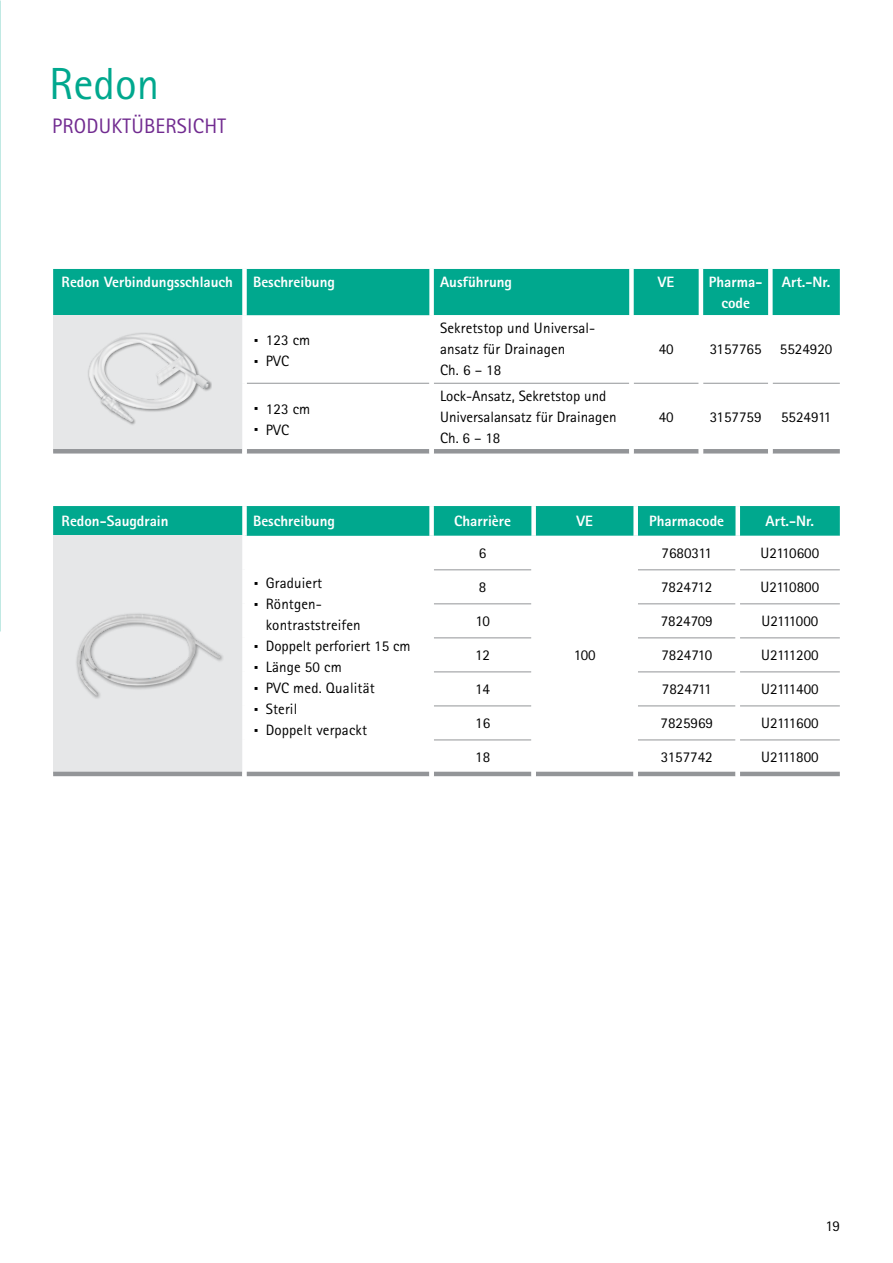
<style>
.page{position:relative;width:893px;height:1263px;background:#fff}
.page>*{position:absolute;margin:0;border:0;box-sizing:border-box;transform-origin:0 0}
.t1{font:45px "Rotis Sans Serif Pro";color:#00a88e}
.t2{font:21px "Rotis Sans Serif Pro";letter-spacing:.01em;color:#712b90}
.t3{font:15px/21px "Rotis Sans Serif Pro";color:#000}
.t4{font:800 15px/21px "Rotis Sans Serif Pro";color:#fff;text-align:center}
.t5{font:15px "Rotis Sans Serif Pro";letter-spacing:-.035em;color:#000}
.s1{font-size:30px}
</style>
<div class="page">
<div style="left:53px;top:269px;width:787px;height:46px;background:#00a88e"></div>
<div style="left:53px;top:315px;width:191px;height:136px;background:#e6e7e8"></div>
<svg style="left:434px;top:315px;width:406px;height:68px"></svg>
<hr style="left:247px;top:449px;width:182px;height:4px;background:#939598">
<hr style="left:434px;top:449px;width:195px;height:4px;background:#939598">
<hr style="left:634px;top:449px;width:65px;height:4px;background:#939598">
<hr style="left:703px;top:449px;width:65px;height:4px;background:#939598">
<hr style="left:773px;top:449px;width:67px;height:4px;background:#939598">
<hr style="left:53px;top:449px;width:189px;height:4px;background:#939598">
<hr style="left:247px;top:383px;width:182px;height:1px;background:#939598">
<hr style="left:434px;top:383px;width:195px;height:1px;background:#939598">
<hr style="left:634px;top:383px;width:65px;height:1px;background:#939598">
<hr style="left:703px;top:383px;width:65px;height:1px;background:#939598">
<hr style="left:773px;top:383px;width:67px;height:1px;background:#939598">
<div style="left:242px;top:269px;width:5px;height:46px;background:#fff"></div>
<div style="left:429px;top:269px;width:5px;height:46px;background:#fff"></div>
<div style="left:629px;top:269px;width:5px;height:46px;background:#fff"></div>
<hr style="left:699px;top:269px;width:4px;height:46px;background:#fff">
<div style="left:768px;top:269px;width:5px;height:46px;background:#fff"></div>
<div style="left:242px;top:315px;width:5px;height:68px;background:#fff"></div>
<div style="left:629px;top:315px;width:5px;height:68px;background:#fff"></div>
<hr style="left:699px;top:315px;width:4px;height:68px;background:#fff">
<div style="left:768px;top:315px;width:5px;height:68px;background:#fff"></div>
<div style="left:242px;top:383px;width:5px;height:70px;background:#fff"></div>
<img style="left:89px;top:333px;width:121px;height:89px">
<svg style="left:53px;top:506px;width:787px;height:30px;background:#04a98f"></svg>
<div style="left:53px;top:536px;width:191px;height:238px;background:#e6e7e8"></div>
<svg style="left:434px;top:570px;width:406px;height:202px"></svg>
<hr style="left:53px;top:772px;width:189px;height:4px;background:#939598">
<div style="left:242px;top:506px;width:5px;height:30px;background:#fff"></div>
<div style="left:429px;top:506px;width:5px;height:30px;background:#fff"></div>
<div style="left:531px;top:506px;width:5px;height:30px;background:#fff"></div>
<div style="left:633px;top:506px;width:5px;height:30px;background:#fff"></div>
<div style="left:735px;top:506px;width:5px;height:30px;background:#fff"></div>
<hr style="left:434px;top:772px;width:97px;height:4px;background:#939598">
<hr style="left:638px;top:772px;width:97px;height:4px;background:#939598">
<hr style="left:740px;top:772px;width:100px;height:4px;background:#939598">
<div style="left:242px;top:536px;width:5px;height:34px;background:#fff"></div>
<div style="left:242px;top:570px;width:5px;height:34px;background:#fff"></div>
<div style="left:242px;top:604px;width:5px;height:34px;background:#fff"></div>
<div style="left:242px;top:638px;width:5px;height:34px;background:#fff"></div>
<div style="left:242px;top:672px;width:5px;height:34px;background:#fff"></div>
<div style="left:242px;top:706px;width:5px;height:34px;background:#fff"></div>
<div style="left:242px;top:740px;width:5px;height:36px;background:#fff"></div>
<hr style="left:434px;top:569px;width:97px;height:1px;background:#939598">
<hr style="left:638px;top:569px;width:97px;height:1px;background:#939598">
<hr style="left:740px;top:569px;width:100px;height:1px;background:#939598">
<hr style="left:434px;top:603px;width:97px;height:1px;background:#939598">
<hr style="left:638px;top:603px;width:97px;height:1px;background:#939598">
<hr style="left:740px;top:603px;width:100px;height:1px;background:#939598">
<hr style="left:434px;top:637px;width:97px;height:1px;background:#939598">
<hr style="left:638px;top:637px;width:97px;height:1px;background:#939598">
<hr style="left:740px;top:637px;width:100px;height:1px;background:#939598">
<hr style="left:434px;top:671px;width:97px;height:1px;background:#939598">
<hr style="left:638px;top:671px;width:97px;height:1px;background:#939598">
<hr style="left:740px;top:671px;width:100px;height:1px;background:#939598">
<hr style="left:434px;top:705px;width:97px;height:1px;background:#939598">
<hr style="left:638px;top:705px;width:97px;height:1px;background:#939598">
<hr style="left:740px;top:705px;width:100px;height:1px;background:#939598">
<hr style="left:434px;top:739px;width:97px;height:1px;background:#939598">
<hr style="left:638px;top:739px;width:97px;height:1px;background:#939598">
<hr style="left:740px;top:739px;width:100px;height:1px;background:#939598">
<hr style="left:536px;top:772px;width:97px;height:4px;background:#939598">
<div style="left:633px;top:570px;width:5px;height:34px;background:#fff"></div>
<div style="left:735px;top:570px;width:5px;height:34px;background:#fff"></div>
<div style="left:633px;top:604px;width:5px;height:34px;background:#fff"></div>
<div style="left:735px;top:604px;width:5px;height:34px;background:#fff"></div>
<div style="left:633px;top:638px;width:5px;height:34px;background:#fff"></div>
<div style="left:735px;top:638px;width:5px;height:34px;background:#fff"></div>
<div style="left:633px;top:672px;width:5px;height:34px;background:#fff"></div>
<div style="left:735px;top:672px;width:5px;height:34px;background:#fff"></div>
<div style="left:633px;top:706px;width:5px;height:34px;background:#fff"></div>
<div style="left:735px;top:706px;width:5px;height:34px;background:#fff"></div>
<div style="left:633px;top:740px;width:5px;height:36px;background:#fff"></div>
<div style="left:735px;top:740px;width:5px;height:36px;background:#fff"></div>
<hr style="left:247px;top:772px;width:182px;height:4px;background:#939598">
<div style="left:531px;top:570px;width:5px;height:34px;background:#fff"></div>
<div style="left:531px;top:604px;width:5px;height:34px;background:#fff"></div>
<div style="left:531px;top:638px;width:5px;height:34px;background:#fff"></div>
<div style="left:531px;top:672px;width:5px;height:34px;background:#fff"></div>
<div style="left:531px;top:706px;width:5px;height:34px;background:#fff"></div>
<div style="left:531px;top:740px;width:5px;height:36px;background:#fff"></div>
<img style="left:77px;top:614px;width:145px;height:81px">
<h1 class="t1" style="left:49px;top:57px;width:111px">Redon</h1>
<h2 class="t2" style="left:52px;top:114px;width:175px">PRODUKTÜBERSICHT</h2>
<p class="t4" style="left:62px;top:271px;width:173px">Redon Verbindungsschlauch</p>
<p class="t4" style="left:253px;top:271px;width:83px">Beschreibung</p>
<p class="t4" style="left:440px;top:271px;width:73px">Ausführung</p>
<p class="t4" style="left:658px;top:271px;width:18px">VE</p>
<p class="t4" style="left:709px;top:271px;width:53px">Pharma&shy;code</p>
<p class="t4" style="left:782px;top:271px;width:50px">Art.-Nr.</p>
<p class="t3" style="left:253px;top:330px;width:59px"><span class="s1">·</span> 123 cm <span class="s1">·</span> PVC</p>
<p class="t3" style="left:440px;top:318px;width:155px">Sekretstop und Universal&shy;ansatz für Drainagen<br>Ch. 6 – 18</p>
<p class="t3" style="left:659px;top:339px;width:16px">40</p>
<p class="t3" style="left:710px;top:339px;width:124px">3157765 5524920</p>
<p class="t3" style="left:253px;top:398px;width:59px"><span class="s1">·</span> 123 cm <span class="s1">·</span> PVC</p>
<p class="t3" style="left:440px;top:386px;width:178px">Lock-Ansatz, Sekretstop und<br>Universalansatz für Drainagen<br>Ch. 6 – 18</p>
<p class="t3" style="left:659px;top:407px;width:16px">40</p>
<p class="t3" style="left:710px;top:407px;width:53px">3157759</p>
<p class="t3" style="left:781px;top:407px;width:52px">5524911</p>
<p class="t4" style="left:62px;top:510px;width:108px">Redon-Saugdrain</p>
<p class="t4" style="left:253px;top:510px;width:83px">Beschreibung</p>
<p class="t4" style="left:454px;top:510px;width:58px">Charrière</p>
<p class="t4" style="left:576px;top:510px;width:18px">VE</p>
<p class="t4" style="left:649px;top:510px;width:76px">Pharmacode</p>
<p class="t4" style="left:766px;top:510px;width:50px">Art.-Nr.</p>
<p class="t3" style="left:253px;top:572px;width:71px"><span class="s1">·</span> Graduiert</p>
<p class="t3" style="left:253px;top:593px;width:71px"><span class="s1">·</span> Röntgen-</p>
<p class="t3" style="left:266px;top:614px;width:96px">kontraststreifen</p>
<p class="t3" style="left:253px;top:635px;width:159px"><span class="s1">·</span> Doppelt perforiert 15 cm</p>
<p class="t3" style="left:253px;top:656px;width:90px"><span class="s1">·</span> Länge 50 cm</p>
<p class="t3" style="left:253px;top:677px;width:123px"><span class="s1">·</span> PVC med. Qualität</p>
<p class="t3" style="left:253px;top:698px;width:46px"><span class="s1">·</span> Steril</p>
<p class="t3" style="left:253px;top:719px;width:116px"><span class="s1">·</span> Doppelt verpackt</p>
<p class="t3" style="left:479px;top:542px;width:9px">6</p>
<p class="t3" style="left:662px;top:542px;width:52px">7680311</p>
<p class="t3" style="left:761px;top:542px;width:60px">U2110600</p>
<p class="t3" style="left:479px;top:577px;width:9px">8</p>
<p class="t3" style="left:661px;top:577px;width:53px">7824712</p>
<p class="t3" style="left:761px;top:577px;width:60px">U2110800</p>
<p class="t3" style="left:475px;top:611px;width:16px">10</p>
<p class="t3" style="left:661px;top:611px;width:53px">7824709</p>
<p class="t5" style="left:761px;top:612px;width:58px">U2111000</p>
<p class="t3" style="left:475px;top:645px;width:16px">12</p>
<p class="t3" style="left:661px;top:645px;width:52px">7824710</p>
<p class="t3" style="left:761px;top:645px;width:59px">U2111200</p>
<p class="t3" style="left:475px;top:679px;width:16px">14</p>
<p class="t3" style="left:662px;top:679px;width:51px">7824711</p>
<p class="t3" style="left:761px;top:679px;width:59px">U2111400</p>
<p class="t3" style="left:475px;top:713px;width:16px">16</p>
<p class="t3" style="left:660px;top:713px;width:54px">7825969</p>
<p class="t3" style="left:761px;top:713px;width:59px">U2111600</p>
<p class="t3" style="left:475px;top:747px;width:16px">18</p>
<p class="t3" style="left:661px;top:747px;width:53px">3157742</p>
<p class="t3" style="left:761px;top:747px;width:59px">U2111800</p>
<p class="t3" style="left:574px;top:645px;width:23px">100</p>
<p class="t3" style="left:825px;top:1215px;width:16px">19</p>
</div>
